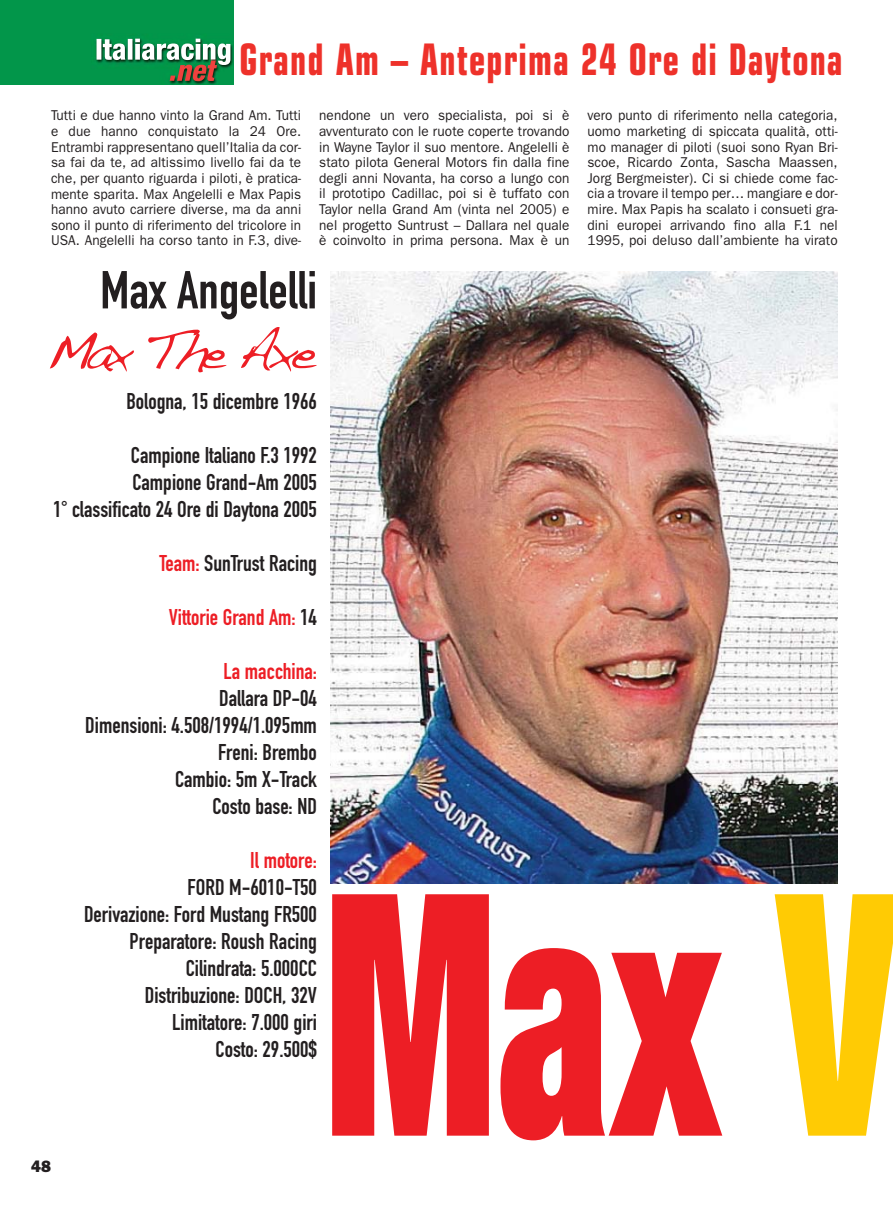
<style>
.page{position:relative;width:893px;height:1212px;background:#fff}
.page>*{position:absolute;margin:0;border:0;box-sizing:border-box;transform-origin:0 0}
.t1{font:900 condensed 337.95px "Helvetica Neue LT Std";color:#ed1e25;scale:.66 1}
.t2{font:52.5px "DIN Engschrift Std";color:#231f20}
.t3{font:52.5px "Handwriting Dakota";letter-spacing:-.135em;color:#ed1e25}
.t4{font:700 condensed 43.5px "Eurostile LT Std";letter-spacing:.035em;color:#ee312a;scale:.8 1}
.t5{font:22.5px/27px "DIN Engschrift Std";color:#231f20;text-align:right}
.t6{font:22.5px "DIN Engschrift Std";color:#ed1e25}
.t7{font:16.5px "ITC Franklin Gothic Std Hvy";color:#231f20}
.t8{font:14.25px/15.6px "ITC Franklin Gothic Std";letter-spacing:.005em;color:#231f20;text-align:justify;scale:.95 1}
.s1{color:#ed1e25}
.s2{color:#231f20}
.s3{color:#ffcb04}
</style>
<div class="page">
<div style="left:0;top:0;width:234px;height:85px;background:#02964a"></div>
<img style="left:97px;top:39px;width:133px;height:42px">
<img style="left:330px;top:271px;width:508px;height:612px">
<h3 class="t4" style="left:239px;top:44px;width:755px">Grand Am – Anteprima 24 Ore di Daytona</h3>
<p class="t8" style="left:51px;top:109px;width:265px">Tutti e due hanno vinto la Grand Am. Tutti e due hanno conquistato la 24 Ore.<br>Entrambi rappresentano quell’Italia da cor&shy;sa fai da te, ad altissimo livello fai da te che, per quanto riguarda i piloti, è pratica&shy;mente sparita. Max Angelelli e Max Papis hanno avuto carriere diverse, ma da anni sono il punto di riferimento del tricolore in USA. Angelelli ha corso tanto in F.3, dive-</p>
<p class="t8" style="left:319px;top:109px;width:265px">nendone un vero specialista, poi si è avventurato con le ruote coperte trovando in Wayne Taylor il suo mentore. Angelelli è stato pilota General Motors fin dalla fine degli anni Novanta, ha corso a lungo con il prototipo Cadillac, poi si è tuffato con Taylor nella Grand Am (vinta nel 2005) e nel progetto Suntrust – Dallara nel quale è coinvolto in prima persona. Max è un</p>
<p class="t8" style="left:587px;top:109px;width:265px">vero punto di riferimento nella categoria, uomo marketing di spiccata qualità, otti&shy;mo manager di piloti (suoi sono Ryan Bri&shy;scoe, Ricardo Zonta, Sascha Maassen, Jorg Bergmeister). Ci si chiede come fac&shy;cia a trovare il tempo per… mangiare e dor&shy;mire. Max Papis ha scalato i consueti gra&shy;dini europei arrivando fino alla F.1 nel 1995, poi deluso dall’ambiente ha virato</p>
<h2 class="t2" style="left:100px;top:271px;width:218px">Max Angelelli</h2>
<h2 class="t3" style="left:46px;top:335px;width:273px">Max The Axe</h2>
<h3 class="t5" style="left:126px;top:390px;width:192px">Bologna, 15 dicembre 1966</h3>
<h3 class="t5" style="left:53px;top:444px;width:265px">Campione Italiano F.3 1992<br>Campione Grand-Am 2005<br>1° classificato 24 Ore di Daytona 2005</h3>
<h3 class="t5" style="left:159px;top:552px;width:159px"><span class="s1">Team:</span> SunTrust Racing</h3>
<h3 class="t6" style="left:169px;top:609px;width:150px">Vittorie Grand Am: <span class="s2">14</span></h3>
<h3 class="t6" style="left:224px;top:663px;width:95px">La macchina:</h3>
<h3 class="t5" style="left:85px;top:687px;width:233px">Dallara DP-04<br>Dimensioni: 4.508/1994/1.095mm<br>Freni: Brembo<br>Cambio: 5m X-Track<br>Costo base: ND</h3>
<h3 class="t6" style="left:250px;top:852px;width:68px">Il motore:</h3>
<h3 class="t5" style="left:84px;top:876px;width:234px">FORD M-6010-T50<br>Derivazione: Ford Mustang FR500<br>Preparatore: Roush Racing<br>Cilindrata: 5.000CC<br>Distribuzione: DOCH, 32V<br>Limitatore: 7.000 giri<br>Costo: 29.500$</h3>
<h1 class="t1" style="left:323px;top:894px;width:871px">Max <span class="s3">V</span></h1>
<p class="t7" style="left:31px;top:1156px;width:21px">48</p>
</div>
